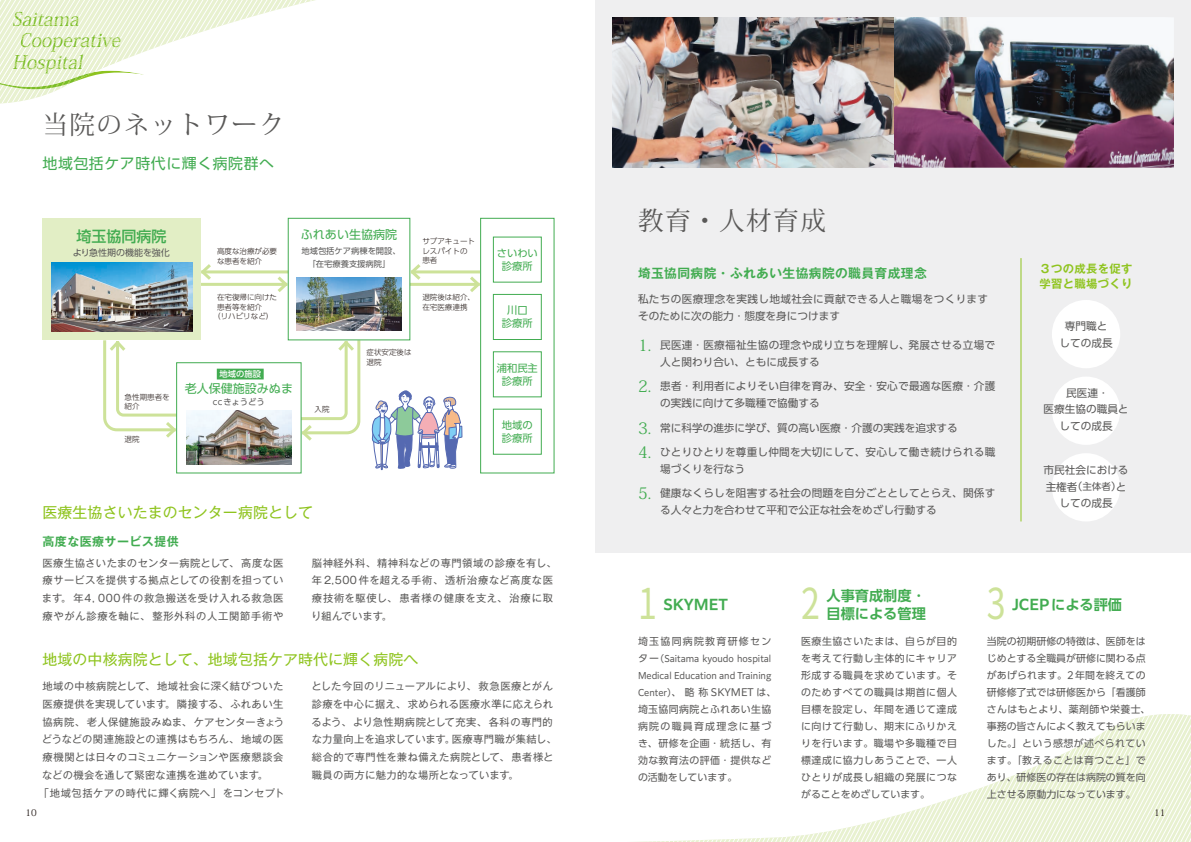
<style>
.page{position:relative;width:1191px;height:842px;background:#fff}
.page>*{position:absolute;margin:0;border:0;box-sizing:border-box;transform-origin:0 0}
.t1{font:42.5px "Source Han Sans JP";color:#cde299;scale:.8 1}
.t2{font:25.5px "Koz Min Pr 6 N";letter-spacing:.06em;color:#595857}
.t3{font:italic 18.9px "Koz Min Pr 6 N";color:#7abd28}
.t4{font:500 15px "UD Shin Go Pr 6 N";color:#42ac51}
.t5{font:14.9px "P Gothic MB101 Pr 6 N";letter-spacing:.01em;color:#8fc41f}
.t6{font:14.9px "PUD Shin Go Pr 6 N";letter-spacing:.04em;color:#42ac51}
.t7{font:700 14.2px "PUD Shin Go Pr 6 N De";color:#42ac51}
.t8{font:700 12.8px "P Gothic MB101 Pr 6 N De";letter-spacing:.03em;color:#42ac51}
.t9{font:12px "UD Shin Go Pr 6 N";color:#42ac51}
.t10{font:700 12px "P Gothic MB101 Pr 6 N De";letter-spacing:.03em;color:#42ac51}
.t11{font:700 11.3px/14.9px "P Gothic MB101 Pr 6 N De";letter-spacing:.03em;color:#8fc41f}
.t12{font:10.6px/16.3px "PUD Shin Go Pr 6 N";letter-spacing:.02em;color:#595857}
.t13{font:10.6px/16.3px "PUD Shin Go Pr 6 N";color:#595857;text-align:center}
.t14{font:10.3px/17.7px "P Gothic MB101 Pr 6 N";letter-spacing:.04em;color:#595857}
.t15{font:10.3px/12.9px "UD Shin Go Pr 6 N";color:#42ac51;text-align:center}
.t16{font:10.3px "P Gothic MB101 Pr 6 N";letter-spacing:.06em;color:#595857}
.t17{font:10.3px "P Gothic MB101 Pr 6 N";letter-spacing:.01em;color:#595857}
.t18{font:9.9px/17px "PUD Shin Go Pr 6 N";letter-spacing:.015em;color:#595857;text-align:justify}
.t19{font:9.9px/17px "PUD Shin Go Pr 6 N";letter-spacing:.04em;color:#595857}
.t20{font:9.9px "PUD Shin Go Pr 6 N";letter-spacing:.13em;color:#595857}
.t21{font:9.6px "PUD Shin Go Pr 6 N";color:#595857}
.t22{font:9.2px "Koz Min Pr 6 N";color:#231916}
.t23{font:9px "UD Shin Go Pr 6 N";color:#595857}
.t24{font:8.9px/17px "PUD Shin Go Pr 6 N";letter-spacing:-.005em;color:#595857;scale:.94 1}
.t25{font:8.3px/12.8px "UD Shin Go Pr 6 N";color:#595857;text-align:center}
.t26{font:500 8.3px "UD Shin Go Pr 6 N";color:#fff}
.t27{font:300 7.5px/9.8px "UD Shin Go Pr 6 N";color:#231916}
.s1{font-family:"Koz Min Pr 6 N";font-size:15.9px;color:#42ac51}
.s2{font-size:10.6px}
.s3{font-size:9.9px}
.s4{font-size:8.9px}
</style>
<div class="page">
<svg style="left:637px;top:714px;width:554px;height:128px"></svg>
<div style="left:595px;top:0;width:596px;height:553px;background:#efeff0"></div>
<img style="left:612px;top:17px;width:562px;height:151px">
<svg style="left:0;top:0;width:315px;height:104px"></svg>
<div style="left:1052px;top:300px;width:68px;height:68px;background:#fff;border-radius:50%"></div>
<div style="left:1052px;top:377px;width:68px;height:68px;background:#fff;border-radius:50%"></div>
<div style="left:1052px;top:453px;width:68px;height:68px;background:#fff;border-radius:50%"></div>
<hr style="left:1020px;top:258px;width:1px;height:263px;background:#8fc41f">
<hr style="left:203px;top:270px;width:99px;height:3px;background:#cde299">
<svg style="left:201px;top:264px;width:12px;height:16px"></svg>
<hr style="left:192px;top:283px;width:94px;height:3px;background:#cde299">
<svg style="left:275px;top:274px;width:13px;height:20px"></svg>
<hr style="left:388px;top:283px;width:90px;height:3px;background:#cde299">
<svg style="left:468px;top:276px;width:12px;height:16px"></svg>
<div style="left:288px;top:218px;width:122px;height:122px;background:#fff;border:1px solid #42ac51"></div>
<svg style="left:298px;top:338px;width:64px;height:105px"></svg>
<hr style="left:412px;top:270px;width:75px;height:3px;background:#cde299">
<svg style="left:408px;top:262px;width:14px;height:20px"></svg>
<svg style="left:103px;top:340px;width:76px;height:98px"></svg>
<div style="left:176px;top:363px;width:125px;height:110px;background:#fff"></div>
<div style="left:43px;top:218px;width:158px;height:122px;background:#e2eec5"></div>
<div style="left:217px;top:369px;width:47px;height:10px;background:#42ac51"></div>
<div style="left:480px;top:218px;width:74px;height:255px;background:#fff"></div>
<div style="left:480px;top:218px;width:74px;height:255px;border:1px solid #42ac51"></div>
<img style="left:296px;top:277px;width:105px;height:54px">
<img style="left:186px;top:410px;width:105px;height:54px">
<img style="left:51px;top:262px;width:142px;height:70px">
<svg style="left:371px;top:390px;width:91px;height:80px"></svg>
<div style="left:493px;top:294px;width:48px;height:46px;border:1px solid #42ac51"></div>
<h3 class="t3" style="left:12px;top:8px;width:74px">Saitama</h3>
<h3 class="t3" style="left:19px;top:30px;width:108px">Cooperative</h3>
<h3 class="t3" style="left:12px;top:51px;width:77px">Hospital</h3>
<h2 class="t2" style="left:43px;top:111px;width:243px">当院のネットワーク</h2>
<h3 class="t6" style="left:43px;top:155px;width:233px">地域包括ケア時代に輝く病院群へ</h3>
<h3 class="t4" style="left:76px;top:224px;width:92px">埼玉協同病院</h3>
<p class="t23" style="left:73px;top:245px;width:98px">より急性期の機能を強化</p>
<p class="t27" style="left:125px;top:392px;width:47px">急性期患者を紹介</p>
<p class="t27" style="left:125px;top:434px;width:17px">退院</p>
<p class="t27" style="left:217px;top:246px;width:62px">高度な治療が必要な患者を紹介</p>
<p class="t27" style="left:217px;top:292px;width:62px">在宅復帰に向けた</p>
<p class="t27" style="left:217px;top:302px;width:47px">患者等を紹介</p>
<p class="t27" style="left:213px;top:311px;width:62px">（リハビリなど）</p>
<p class="t26" style="left:219px;top:367px;width:43px">地域の施設</p>
<p class="t9" style="left:185px;top:379px;width:110px">老人保健施設みぬま</p>
<p class="t25" style="left:213px;top:395px;width:53px">ccきょうどう</p>
<p class="t9" style="left:301px;top:225px;width:98px">ふれあい生協病院</p>
<p class="t25" style="left:301px;top:244px;width:101px">地域包括ケア病棟を開設、「在宅療養支援病院」</p>
<p class="t15" style="left:497px;top:246px;width:43px">さいわい診療所</p>
<p class="t15" style="left:502px;top:304px;width:32px">川口診療所</p>
<p class="t15" style="left:497px;top:361px;width:43px">浦和民主診療所</p>
<p class="t15" style="left:502px;top:418px;width:32px;text-align:left">地域の診療所</p>
<p class="t27" style="left:422px;top:236px;width:54px">サブアキュートレスパイトの患者</p>
<p class="t27" style="left:422px;top:292px;width:54px">退院後は紹介、在宅医療連携</p>
<p class="t27" style="left:366px;top:347px;width:47px">症状安定後は退院</p>
<p class="t27" style="left:314px;top:404px;width:17px">入院</p>
<h3 class="t5" style="left:43px;top:500px;width:272px">医療生協さいたまのセンター病院として</h3>
<p class="t10" style="left:43px;top:535px;width:138px">高度な医療サービス提供</p>
<p class="t14" style="left:42px;top:554px;width:243px;text-align:justify">医療生協さいたまのセンター病院として、高度な医療サービスを提供する拠点としての役割を担っています。年４,０00 件の救急搬送を受け入れる救急医療やがん診療を軸に、整形外科の人工関節手術や</p>
<p class="t14" style="left:311px;top:554px;width:247px">脳神経外科、精神科などの専門領域の診療を有し、年 2,500 件を超える手術、透析治療など高度な医療技術を駆使し、患者様の健康を支え、治療に取り組んでいます。</p>
<h3 class="t5" style="left:43px;top:646px;width:377px">地域の中核病院として、地域包括ケア時代に輝く病院へ</h3>
<p class="t14" style="left:43px;top:677px;width:242px">地域の中核病院として、地域社会に深く結びついた</p>
<p class="t14" style="left:43px;top:695px;width:242px">医療提供を実現しています。隣接する、ふれあい生</p>
<p class="t14" style="left:43px;top:713px;width:243px">協病院、老人保健施設みぬま、ケアセンターきょう</p>
<p class="t14" style="left:42px;top:730px;width:243px">どうなどの関連施設との連携はもちろん、地域の医</p>
<p class="t14" style="left:43px;top:748px;width:242px">療機関とは日々のコミュニケーションや医療懇談会</p>
<p class="t17" style="left:42px;top:766px;width:227px">などの機会を通して緊密な連携を進めています。</p>
<p class="t16" style="left:39px;top:784px;width:247px">「地域包括ケアの時代に輝く病院へ」をコンセプト</p>
<p class="t14" style="left:311px;top:677px;width:247px">とした今回のリニューアルにより、救急医療とがん診療を中心に据え、求められる医療水準に応えられるよう、より急性期病院として充実、各科の専門的な力量向上を追求しています。医療専門職が集結し、総合的で専門性を兼ね備えた病院として、患者様と職員の両方に魅力的な場所となっています。</p>
<h2 class="t2" style="left:638px;top:206px;width:189px">教育・人材育成</h2>
<p class="t8" style="left:638px;top:266px;width:290px">埼玉協同病院・ふれあい生協病院の職員育成理念</p>
<p class="t12" style="left:638px;top:290px;width:352px;line-height:17.7px">私たちの医療理念を実践し地域社会に貢献できる人と職場をつくりますそのために次の能力・態度を身につけます</p>
<p class="t12" style="left:660px;top:337px;width:336px;text-indent:-22px"><span class="s1">1.</span> 民医連・医療福祉生協の理念や成り立ちを理解し、発展させる立場で人と関わり合い、ともに成長する</p>
<p class="t12" style="left:660px;top:379px;width:337px;text-indent:-22px"><span class="s1">2.</span> 患者・利用者によりそい自律を育み、安全・安心で最適な医療・介護の実践に向けて多職種で協働する</p>
<p class="t13" style="left:638px;top:420px;width:321px"><span class="s1">3.</span> 常に科学の進歩に学び、質の高い医療・介護の実践を追求する</p>
<p class="t12" style="left:660px;top:444px;width:337px;text-indent:-22px"><span class="s1">4.</span> ひとりひとりを尊重し仲間を大切にして、安心して働き続けられる職場づくりを行なう</p>
<p class="t12" style="left:660px;top:486px;width:337px;text-indent:-22px"><span class="s1">5.</span> 健康なくらしを阻害する社会の問題を自分ごととしてとらえ、関係する人々と力を合わせて平和で公正な社会をめざし行動する</p>
<p class="t11" style="left:1039px;top:262px;width:95px">３つの成長を促す学習と職場づくり</p>
<p class="t13" style="left:1059px;top:319px;width:55px">専門職としての成長</p>
<p class="t13" style="left:1043px;top:385px;width:87px">民医連・<br>医療生協の職員としての成長</p>
<p class="t13" style="left:1043px;top:462px;width:87px">市民社会における</p>
<p class="t21" style="left:1045px;top:481px;width:82px"><span class="s2">主権者</span>（主体者）<span class="s2">と</span></p>
<p class="t12" style="left:1059px;top:495px;width:55px">しての成長</p>
<h1 class="t1" style="left:638px;top:580px;width:25px">1</h1>
<h3 class="t7" style="left:663px;top:597px;width:66px">SKYMET</h3>
<h1 class="t1" style="left:986px;top:580px;width:25px">3</h1>
<h3 class="t7" style="left:1012px;top:597px;width:111px">JCEPによる評価</h3>
<h1 class="t1" style="left:801px;top:580px;width:25px">2</h1>
<h3 class="t7" style="left:826px;top:588px;width:101px">人事育成制度・</h3>
<h3 class="t7" style="left:826px;top:606px;width:101px">目標による管理</h3>
<p class="t18" style="left:801px;top:633px;width:157px">医療生協さいたまは、自らが目的を考えて行動し主体的にキャリア形成する職員を求めています。そのためすべての職員は期首に個人目標を設定し、年間を通じて達成に向けて行動し、期末にふりかえりを行います。職場や多職種で目標達成に協力しあうことで、一人ひとりが成長し組織の発展につながることをめざしています。</p>
<p class="t18" style="left:986px;top:633px;width:165px;text-align:left">当院の初期研修の特徴は、医師をはじめとする全職員が研修に関わる点があげられます。2年間を終えての研修修了式では研修医から「看護師さんはもとより、薬剤師や栄養士、事務の皆さんによく教えてもらいました。」という感想が述べられています。「教えることは育つこと」であり、研修医の存在は病院の質を向上させる原動力になっています。</p>
<p class="t20" style="left:638px;top:636px;width:135px">埼玉協同病院教育研修セン</p>
<p class="t24" style="left:638px;top:650px;width:143px"><span class="s3">ター</span>（Saitama kyoudo hospital<br>Medical Education and Training</p>
<p class="t19" style="left:638px;top:684px;width:140px"><span class="s4">Center）</span>、略称 SKYMET は、埼玉協同病院とふれあい生協病院の職員育成理念に基づき、研修を企画・統括し、有効な教育法の評価・提供などの活動をしています。</p>
<p class="t22" style="left:26px;top:807px;width:13px">10</p>
<p class="t22" style="left:1154px;top:807px;width:13px">11</p>
</div>
